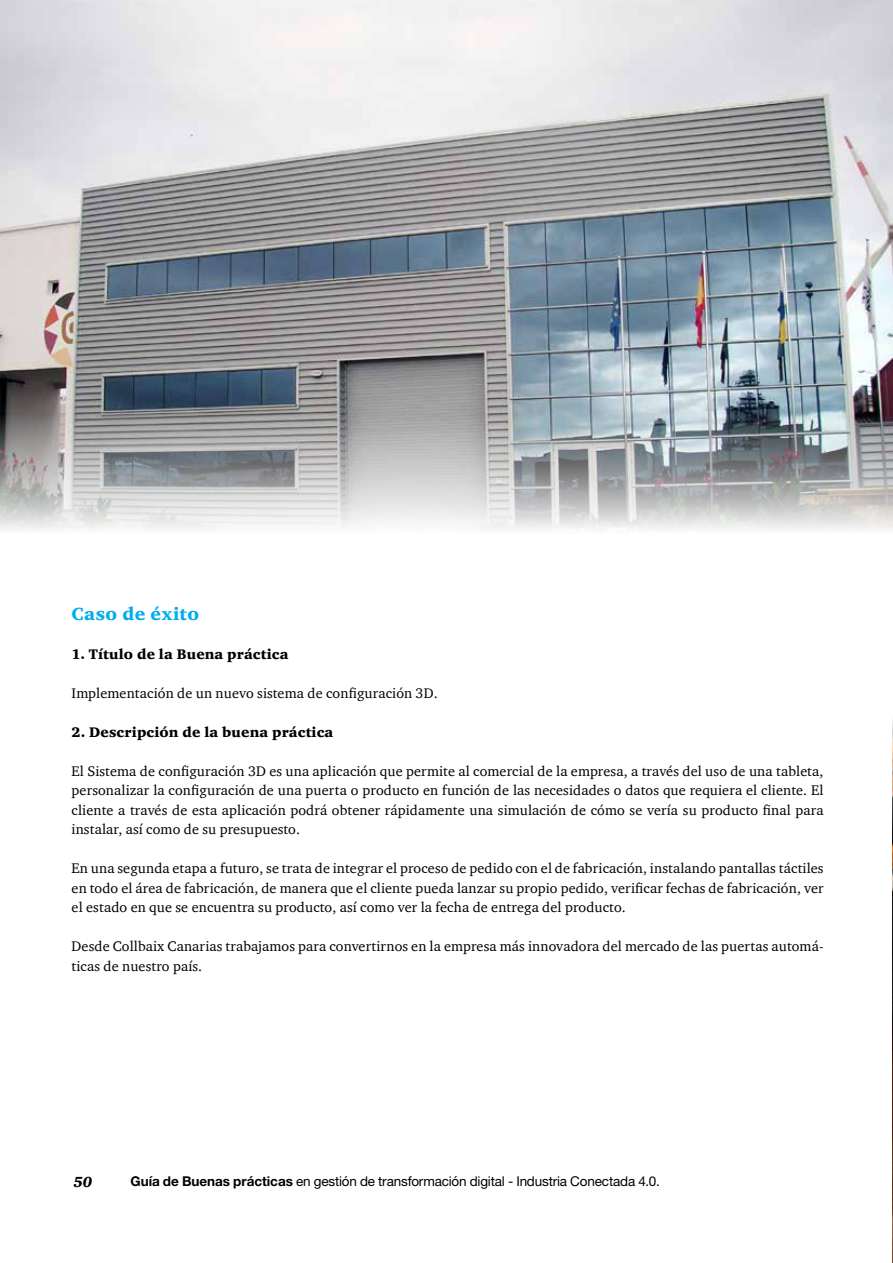
<style>
.page{position:relative;width:893px;height:1263px;background:#fff}
.page>*{position:absolute;margin:0;border:0;box-sizing:border-box;transform-origin:0 0}
.t1{font:18px "Charter ITC Blac";letter-spacing:.02em;color:#00aeef}
.t2{font:15px "Charter ITC Blac Ital";color:#000}
.t3{font:14.25px/19.5px "Charter ITC";letter-spacing:.01em;color:#000;text-align:justify}
.t4{font:14.25px "Charter ITC Blac";letter-spacing:.01em;color:#000}
.t5{font:13.5px "Helvetica Neue LT Std";letter-spacing:-.015em;color:#000}
.s1{font-weight:700}
</style>
<div class="page">
<img style="left:0;top:0;width:893px;height:415px">
<svg style="left:0;top:415px;width:893px;height:114px;background:#b5b7b8"></svg>
<img style="left:892px;top:830px;width:1px;height:433px">
<p class="t1" style="left:72px;top:602px;width:129px">Caso de éxito</p>
<p class="t4" style="left:72px;top:645px;width:218px">1. Título de la Buena práctica</p>
<p class="t3" style="left:72px;top:683px;width:368px">Implementación de un nuevo sistema de configuración 3D.</p>
<p class="t4" style="left:72px;top:723px;width:263px">2. Descripción de la buena práctica</p>
<p class="t3" style="left:72px;top:761px;width:753px">El Sistema de configuración 3D es una aplicación que permite al comercial de la empresa, a través del uso de una tableta, personalizar la configuración de una puerta o producto en función de las necesidades o datos que requiera el cliente. El cliente a través de esta aplicación podrá obtener rápidamente una simulación de cómo se vería su producto final para instalar, así como de su presupuesto.</p>
<p class="t3" style="left:72px;top:858px;width:753px">En una segunda etapa a futuro, se trata de integrar el proceso de pedido con el de fabricación, instalando pantallas táctiles en todo el área de fabricación, de manera que el cliente pueda lanzar su propio pedido, verificar fechas de fabricación, ver el estado en que se encuentra su producto, así como ver la fecha de entrega del producto.</p>
<p class="t3" style="left:72px;top:936px;width:753px">Desde Collbaix Canarias trabajamos para convertirnos en la empresa más innovadora del mercado de las puertas automá&shy;ticas de nuestro país.</p>
<p class="t2" style="left:74px;top:1173px;width:20px">50</p>
<p class="t5" style="left:130px;top:1173px;width:531px"><span class="s1">Guía de Buenas prácticas</span> en gestión de transformación digital - Industria Conectada 4.0.</p>
</div>
